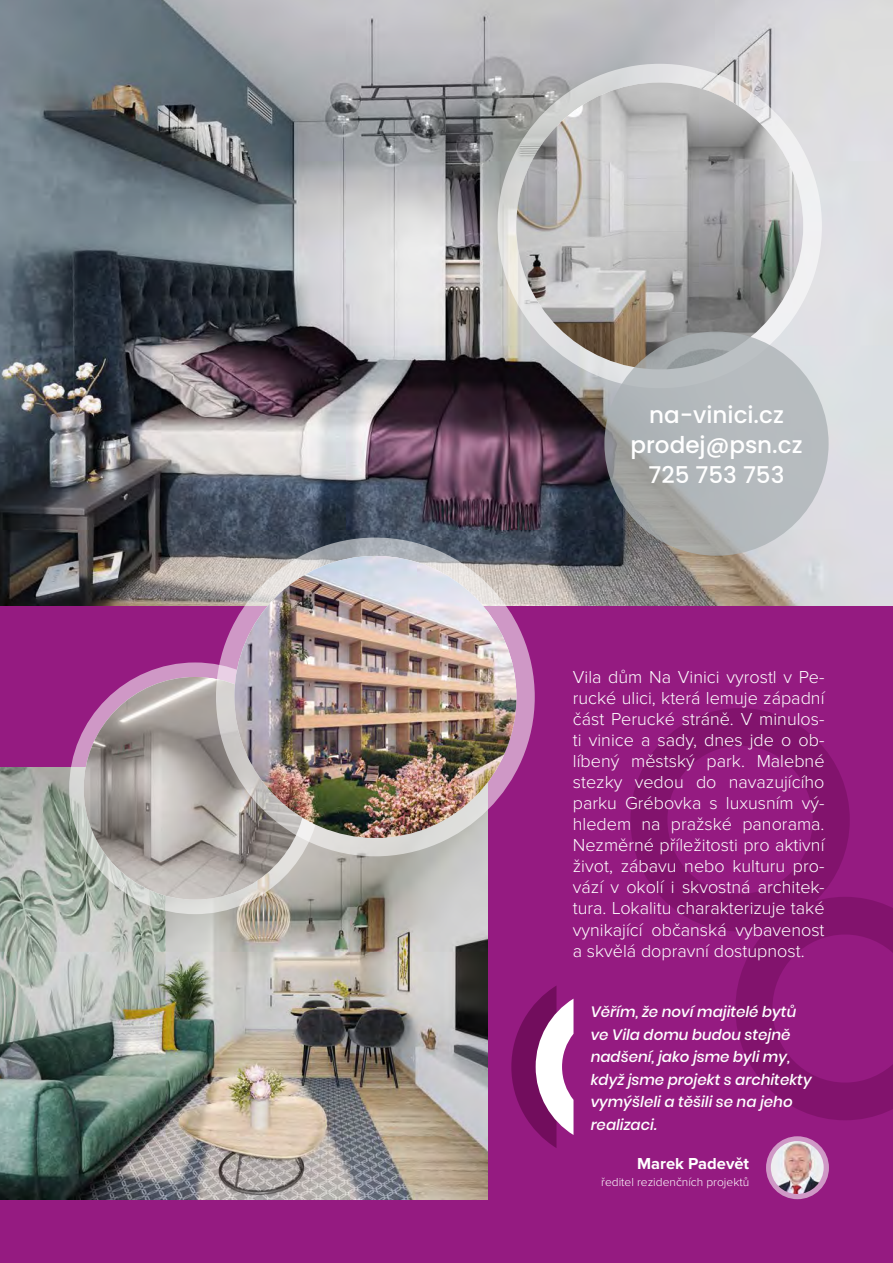
<style>
.page{position:relative;width:893px;height:1263px;background:#fff}
.page>*{position:absolute;margin:0;border:0;box-sizing:border-box;transform-origin:0 0}
.t1{font:500 23.1px/30px "Poppins";color:#fff;text-align:center}
.t2{font:300 18px/21px "Proxima Nova";color:#fff;text-align:justify}
.t3{font:700 16.5px "Proxima Nova";color:#fff}
.t4{font:italic 500 15px/22.5px "Poppins";color:#fff}
.t5{font:300 12px "Proxima Nova";color:#fff}
</style>
<div class="page">
<div style="left:0;top:605px;width:893px;height:658px;background:#951b81"></div>
<svg style="left:630px;top:708px;width:220px;height:223px"></svg>
<svg style="left:735px;top:897px;width:158px;height:223px"></svg>
<img style="left:0;top:767px;width:488px;height:432px">
<img style="left:0;top:0;width:893px;height:605px">
<svg style="left:497px;top:64px;width:325px;height:324px;background:#c8c8c9"></svg>
<img style="left:516px;top:82px;width:287px;height:287px;border-radius:144px">
<svg style="left:604px;top:332px;width:225px;height:224px;background:#afb3b5"></svg>
<svg style="left:69px;top:662px;width:252px;height:252px"></svg>
<img style="left:84px;top:677px;width:222px;height:223px;border-radius:111px">
<svg style="left:216px;top:537px;width:319px;height:319px;background:#ad94a8"></svg>
<img style="left:234px;top:556px;width:282px;height:282px;border-radius:141px">
<svg style="left:766px;top:1136px;width:63px;height:63px"></svg>
<img style="left:771px;top:1141px;width:53px;height:53px;border-radius:26px">
<svg style="left:511px;top:986px;width:62px;height:162px"></svg>
<p class="t1" style="left:630px;top:400px;width:174px">na-vinici.cz prodej@psn.cz<br>725 753 753</p>
<p class="t2" style="left:573px;top:667px;width:253px">Vila dům Na Vinici vyrostl v Pe&shy;rucké ulici, která lemuje západní část Perucké stráně. V minulos&shy;ti vinice a sady, dnes jde o ob&shy;líbený městský park. Malebné stezky vedou do navazujícího parku Grébovka s luxusním vý&shy;hledem na pražské panorama.<br>Nezměrné příležitosti pro aktivní život, zábavu nebo kulturu pro&shy;vází v okolí i skvostná architek&shy;tura. Lokalitu charakterizuje také vynikající občanská vybavenost a skvělá dopravní dostupnost.</p>
<p class="t4" style="left:591px;top:1001px;width:223px">Věřím, že noví majitelé bytů ve Vila domu budou stejně nadšení, jako jsme byli my, když jsme projekt s architekty vymýšleli a těšili se na jeho realizaci.</p>
<p class="t3" style="left:637px;top:1154px;width:114px">Marek Padevět</p>
<p class="t5" style="left:601px;top:1175px;width:149px">ředitel rezidenčních projektů</p>
</div>
